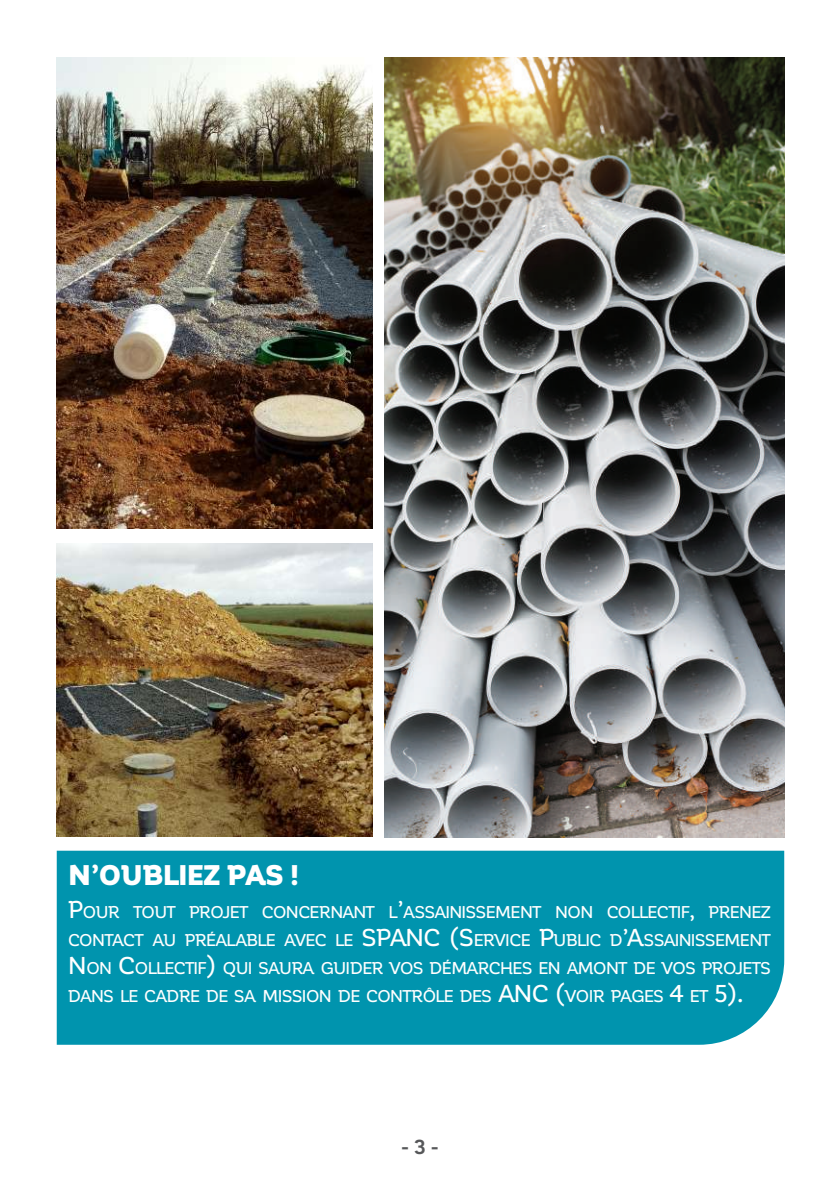
<style>
.page{position:relative;width:840px;height:1191px;background:#fff}
.page>*{position:absolute;margin:0;border:0;box-sizing:border-box;transform-origin:0 0}
.t1{font:900 28px "Corporative";letter-spacing:-.02em;color:#fff}
.t2{font:700 20px "Corporative";color:#57585a}
.t3{font:500 16.8px/28px "Corporative";letter-spacing:-.03em;color:#fff}
.s1{font-size:24px}
</style>
<div class="page">
<div style="left:57px;top:850px;width:726px;height:194px;background:#0094ae"></div>
<img style="left:384px;top:57px;width:399px;height:781px">
<img style="left:57px;top:543px;width:315px;height:293px">
<img style="left:57px;top:57px;width:315px;height:472px">
<h1 class="t1" style="left:68px;top:859px;width:231px">N’OUBLIEZ PAS !</h1>
<p class="t3" style="left:68px;top:898px;width:704px"><span class="s1">P</span>OUR TOUT PROJET CONCERNANT L<span class="s1">’</span>ASSAINISSEMENT NON COLLECTIF<span class="s1">,</span> PRENEZ<br>CONTACT AU PRÉALABLE AVEC LE <span class="s1">SPANC</span></p>
<p class="t3" style="left:68px;top:926px;width:704px;text-align:justify;text-indent:380px"><span class="s1">(S</span>ERVICE <span class="s1">P</span>UBLIC D<span class="s1">’A</span>SSAINISSEMENT <span class="s1">N</span> ON <span class="s1">C</span>OLLECTIF<span class="s1">)</span> QUI SAURA GUIDER VOS DÉMARCHES EN AMONT DE VOS PROJETS DANS LE CADRE DE SA MISSION DE CONTRÔLE DES <span class="s1">ANC</span></p>
<p class="t3" style="left:554px;top:982px;width:190px"><span class="s1">(</span>VOIR PAGES <span class="s1">4</span> ET <span class="s1">5).</span></p>
<p class="t2" style="left:401px;top:1135px;width:39px">- 3 -</p>
</div>
